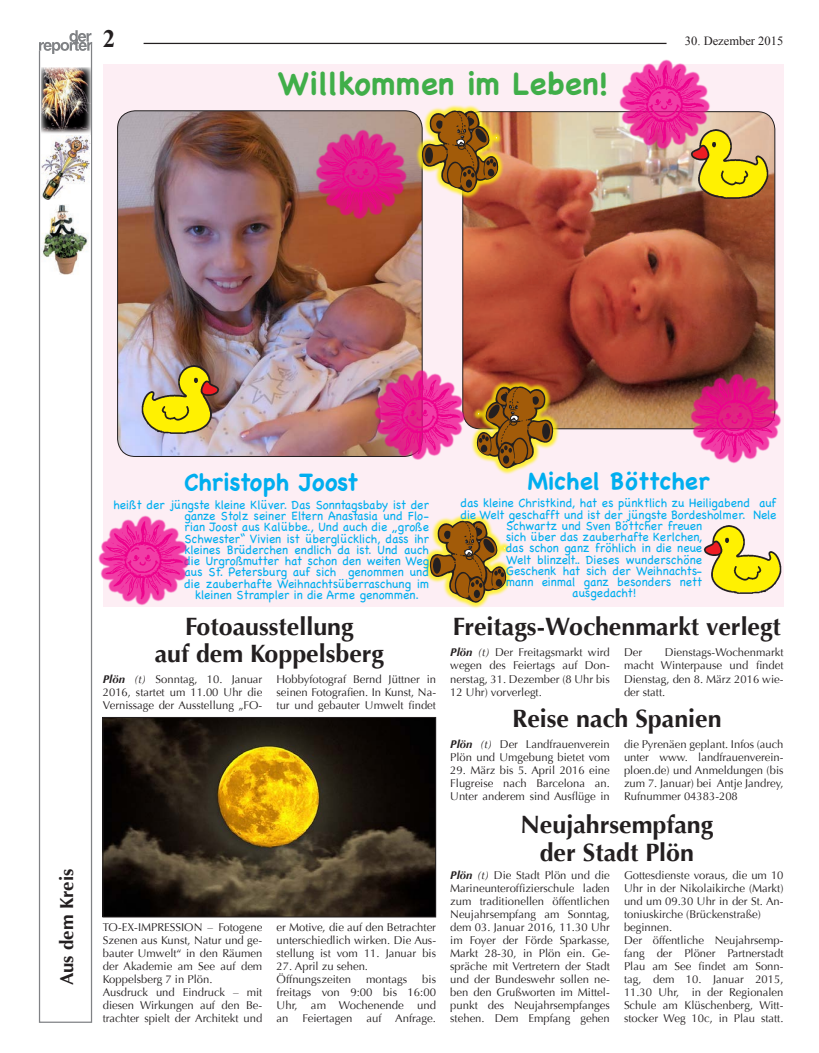
<style>
.page{position:relative;width:819px;height:1053px;background:#fff}
.page>*{position:absolute;margin:0;border:0;box-sizing:border-box;transform-origin:0 0}
.t1{font:700 31.25px "Chalkboard";color:#40ae49}
.t2{font:700 25px/27.5px "Optima";color:#231f20;text-align:center}
.t3{font:700 25px "Times New Roman";color:#231f20}
.t4{font:700 23.75px "Chalkboard SE";color:#00aeef}
.t5{font:700 18.75px "Optima";color:#231f20}
.t6{font:300 12.5px "Chalkboard SE";color:#00aeef;scale:.95 1}
.t7{font:12.5px "Times New Roman";color:#231f20}
.t8{font:11.25px/13px "Optima";color:#231f20;text-align:justify}
.s1{font-weight:700;font-style:italic}
.s2{font-style:italic}
</style>
<div class="page">
<hr style="left:144px;top:43px;width:522px;height:1px;background:#231f20">
<div style="left:103px;top:64px;width:680px;height:542px;background:#fdeef4"></div>
<div style="left:423px;top:514px;width:89px;height:95px;background:#fff101;opacity:.75"></div>
<svg style="left:429px;top:518px;width:77px;height:88px"></svg>
<img style="left:703px;top:525px;width:79px;height:69px">
<img style="left:464px;top:112px;width:310px;height:315px">
<img style="left:118px;top:111px;width:302px;height:345px">
<div style="left:315px;top:130px;width:92px;height:90px;background:#ed028c;opacity:.75"></div>
<img style="left:320px;top:134px;width:82px;height:81px">
<img style="left:139px;top:363px;width:81px;height:73px">
<img style="left:689px;top:128px;width:81px;height:72px">
<div style="left:470px;top:380px;width:89px;height:95px;background:#fff101;opacity:.75"></div>
<img style="left:476px;top:383px;width:77px;height:88px">
<div style="left:415px;top:104px;width:89px;height:95px;background:#fff101;opacity:.75"></div>
<svg style="left:421px;top:108px;width:77px;height:87px;background:#a77d3a"></svg>
<div style="left:619px;top:60px;width:91px;height:90px;background:#ed028c;opacity:.75"></div>
<img style="left:624px;top:64px;width:81px;height:81px">
<div style="left:98px;top:515px;width:91px;height:90px;background:#ed028c;opacity:.75"></div>
<img style="left:103px;top:519px;width:81px;height:81px">
<div style="left:374px;top:370px;width:91px;height:90px;background:#ed028c;opacity:.75"></div>
<img style="left:379px;top:374px;width:82px;height:81px">
<div style="left:689px;top:373px;width:92px;height:90px;background:#ed028c;opacity:.75"></div>
<img style="left:694px;top:377px;width:82px;height:81px">
<img style="left:104px;top:719px;width:330px;height:196px">
<div style="left:102px;top:717px;width:334px;height:200px;border:1px solid #231f20"></div>
<svg style="left:39px;top:54px;width:53px;height:968px"></svg>
<svg style="left:39px;top:30px;width:53px;height:24px"></svg>
<img style="left:41px;top:68px;width:49px;height:66px">
<img style="left:41px;top:136px;width:49px;height:63px">
<img style="left:42px;top:204px;width:47px;height:71px">
<p class="t3" style="left:103px;top:21px;width:14px">2</p>
<p class="t7" style="left:685px;top:32px;width:100px">30. Dezember 2015</p>
<p class="t1" style="left:278px;top:65px;width:331px">Willkommen im Leben!</p>
<p class="t5" style="left:56px;top:985px;width:118px;rotate:-90deg">Aus dem Kreis</p>
<p class="t4" style="left:184px;top:468px;width:176px">Christoph Joost</p>
<p class="t6" style="left:113px;top:493px;width:333px">heißt der jüngste kleine Klüver. Das Sonntagsbaby ist der</p>
<p class="t6" style="left:184px;top:504px;width:259px">ganze Stolz seiner Eltern Anastasia und Flo-</p>
<p class="t6" style="left:184px;top:516px;width:259px">rian Joost aus Kalübbe., Und auch die „große</p>
<p class="t6" style="left:184px;top:527px;width:259px">Schwester“ Vivien ist überglücklich, dass ihr</p>
<p class="t6" style="left:184px;top:538px;width:259px">kleines Brüderchen endlich da ist. Und auch</p>
<p class="t6" style="left:184px;top:549px;width:259px">die Urgroßmutter hat schon den weiten Weg</p>
<p class="t6" style="left:184px;top:561px;width:259px">aus St. Petersburg auf sich genommen und</p>
<p class="t6" style="left:184px;top:572px;width:259px">die zauberhafte Weihnachtsüberraschung im</p>
<p class="t6" style="left:195px;top:583px;width:237px">kleinen Strampler in die Arme genommen.</p>
<p class="t2" style="left:155px;top:612px;width:231px">Fotoausstellung<br>auf dem Koppelsberg</p>
<p class="t8" style="left:103px;top:672px;width:161px"><span class="s1">Plön</span> <span class="s2">(t)</span> Sonntag, 10. Januar 2016, startet um 11.00 Uhr die Vernissage der Ausstellung „FO-</p>
<p class="t8" style="left:276px;top:672px;width:161px">Hobbyfotograf Bernd Jüttner in seinen Fotografien. In Kunst, Na&shy;tur und gebauter Umwelt findet</p>
<p class="t8" style="left:103px;top:920px;width:161px;text-align:left">TO-EX-IMPRESSION – Fotogene<br>Szenen aus Kunst, Natur und ge&shy;bauter Umwelt“ in den Räumen der Akademie am See auf dem<br>Koppelsberg 7 in Plön.<br>Ausdruck und Eindruck – mit diesen Wirkungen auf den Be&shy;trachter spielt der Architekt und</p>
<p class="t8" style="left:276px;top:920px;width:161px">er Motive, die auf den Betrachter unterschiedlich wirken. Die Aus&shy;stellung ist vom 11. Januar bis</p>
<p class="t8" style="left:276px;top:959px;width:93px">27. April zu sehen.<br>Öffnungszeiten</p>
<p class="t8" style="left:276px;top:972px;width:161px;text-indent:146px">bis freitags von 9:00 bis 16:00<br>Uhr, am Wochenende und an Feiertagen auf Anfrage.</p>
<p class="t8" style="left:366px;top:972px;width:43px">montags</p>
<p class="t4" style="left:528px;top:467px;width:183px">Michel Böttcher</p>
<p class="t6" style="left:461px;top:492px;width:333px">das kleine Christkind, hat es pünktlich zu Heiligabend auf</p>
<p class="t6" style="left:461px;top:503px;width:333px">die Welt geschafft und ist der jüngste Bordesholmer. Nele</p>
<p class="t6" style="left:506px;top:514px;width:208px">Schwartz und Sven Böttcher freuen</p>
<p class="t6" style="left:506px;top:526px;width:208px">sich über das zauberhafte Kerlchen,</p>
<p class="t6" style="left:506px;top:537px;width:208px">das schon ganz fröhlich in die neue</p>
<p class="t6" style="left:506px;top:548px;width:208px">Welt blinzelt.. Dieses wunderschöne</p>
<p class="t6" style="left:506px;top:559px;width:208px">Geschenk hat sich der Weihnachts-</p>
<p class="t6" style="left:506px;top:571px;width:208px">mann einmal ganz besonders nett</p>
<p class="t6" style="left:572px;top:582px;width:69px">ausgedacht!</p>
<p class="t2" style="left:453px;top:612px;width:329px">Freitags-Wochenmarkt verlegt</p>
<p class="t8" style="left:624px;top:646px;width:20px">Der</p>
<p class="t8" style="left:450px;top:646px;width:161px"><span class="s1">Plön</span> <span class="s2">(t)</span> Der Freitagsmarkt wird wegen des Feiertags auf Don&shy;nerstag, 31. Dezember (8 Uhr bis 12 Uhr) vorverlegt.</p>
<p class="t8" style="left:624px;top:646px;width:161px;text-indent:41px">Dienstags-Wochenmarkt macht Winterpause und findet Dienstag, den 8. März 2016 wie&shy;der statt.</p>
<p class="t2" style="left:512px;top:704px;width:211px">Reise nach Spanien</p>
<p class="t8" style="left:624px;top:737px;width:161px">die Pyrenäen geplant. Infos (auch unter www. landfrauenverein&shy;ploen.de) und Anmeldungen (bis zum 7. Januar) bei Antje Jandrey, Rufnummer 04383-208</p>
<p class="t8" style="left:450px;top:737px;width:161px"><span class="s1">Plön</span> <span class="s2">(t)</span> Der Landfrauenverein<br>Plön und Umgebung bietet vom</p>
<p class="t8" style="left:450px;top:763px;width:161px">29. März bis 5. April 2016 eine Flugreise nach Barcelona an.<br>Unter anderem sind Ausflüge in</p>
<p class="t2" style="left:520px;top:811px;width:194px">Neujahrsempfang der Stadt Plön</p>
<p class="t8" style="left:624px;top:868px;width:161px;text-align:left">Gottesdienste voraus, die um 10<br>Uhr in der Nikolaikirche (Markt) und um 09.30 Uhr in der St. An&shy;toniuskirche (Brückenstraße) beginnen.<br>Der öffentliche Neujahrsemp&shy;fang der Plöner Partnerstadt<br>Plau am See findet am Sonn&shy;tag, dem 10. Januar 2015,<br>11.30 Uhr, in der Regionalen<br>Schule am Klüschenberg, Witt&shy;stocker Weg 10c, in Plau statt.</p>
<p class="t8" style="left:450px;top:868px;width:161px"><span class="s1">Plön</span> <span class="s2">(t)</span> Die Stadt Plön und die Marineunteroffizierschule laden zum traditionellen öffentlichen Neujahrsempfang am Sonntag, dem 03. Januar 2016, 11.30 Uhr im Foyer der Förde Sparkasse, Markt 28-30, in Plön ein. Ge&shy;spräche mit Vertretern der Stadt und der Bundeswehr sollen ne&shy;ben den Grußworten im Mittel&shy;punkt des Neujahrsempfanges stehen. Dem Empfang gehen</p>
</div>
